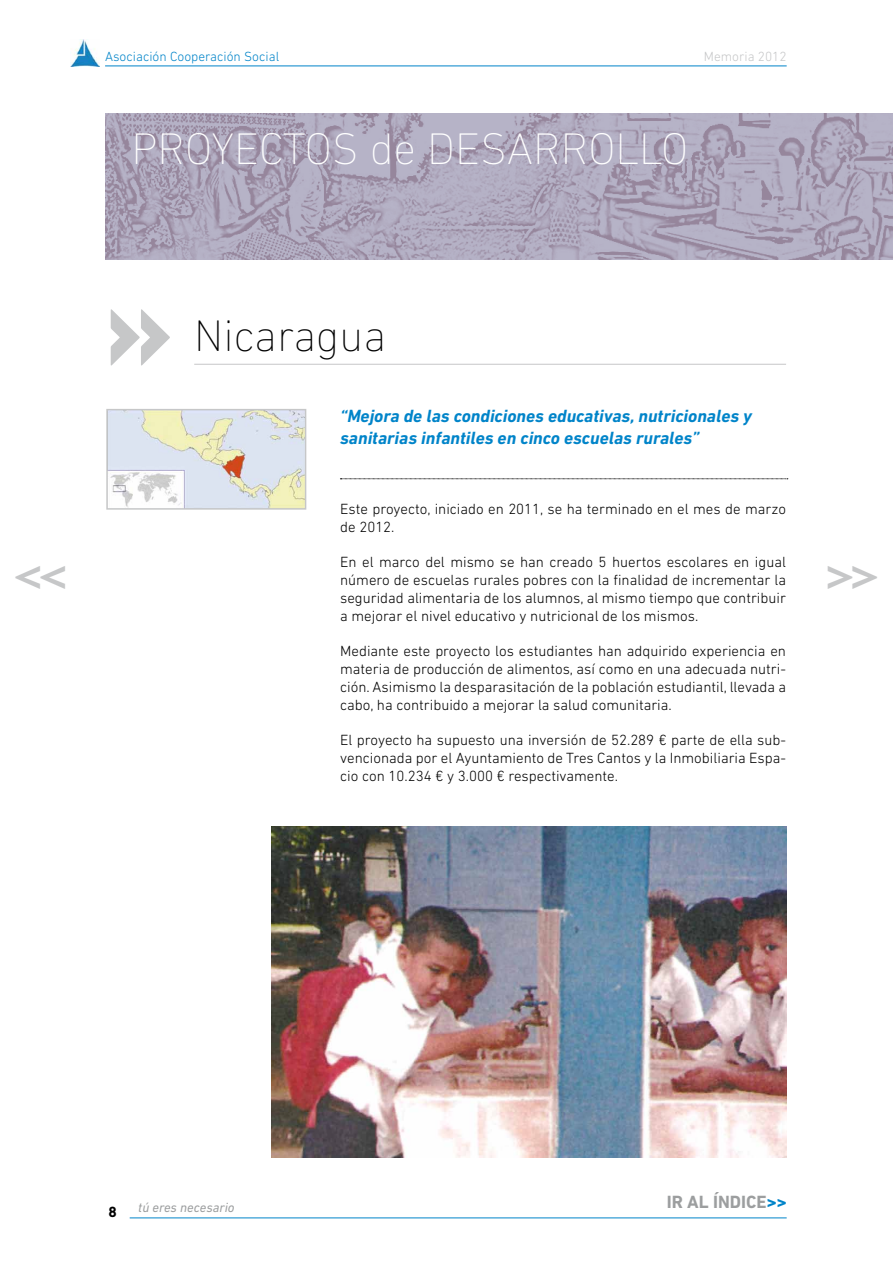
<style>
.page{position:relative;width:893px;height:1263px;background:#fff}
.page>*{position:absolute;margin:0;border:0;box-sizing:border-box;transform-origin:0 0}
.t1{font:900 108px "DIN Next LT Pro";color:#c6c7c8}
.t2{font:200 45px "DIN Next LT Pro";color:#fff}
.t3{font:200 45px "DIN Next LT Pro";color:#000}
.t4{font:700 43.5px "Times";color:#c6c7c8}
.t5{font:italic 700 18px/21.6px "DIN Next LT Pro";color:#0084c9}
.t6{font:700 18px "DIN Next LT Pro";color:#9c9e9f}
.t7{font:300 15px/18px "DIN Next LT Pro";color:#000;text-align:justify}
.t8{font:700 15px "DIN Next LT Pro";color:#000}
.t9{font:300 13.5px "DIN Next LT Pro";color:#0084c9}
.t10{font:italic 13.5px "DIN Next LT Pro";color:#9c9e9f}
.t11{font:300 13.5px "DIN Next LT Pro";color:#c6c7c8}
.s1{color:#0084c9}
</style>
<div class="page">
<hr style="left:105px;top:66px;width:682px;height:1px;background:#0084c9">
<hr style="left:130px;top:1217px;width:657px;height:1px;background:#0084c9">
<img style="left:71px;top:40px;width:28px;height:26px">
<img style="left:105px;top:114px;width:788px;height:146px">
<svg style="left:340px;top:478px;width:448px;height:1px"></svg>
<hr style="left:194px;top:364px;width:592px;height:1px;background:#c6c7c8">
<img style="left:109px;top:412px;width:194px;height:95px">
<div style="left:106px;top:409px;width:200px;height:101px;border:2px solid #c6c7c8"></div>
<img style="left:272px;top:826px;width:514px;height:331px">
<p class="t9" style="left:105px;top:48px;width:176px">Asociación Cooperación Social</p>
<p class="t11" style="left:704px;top:48px;width:84px">Memoria 2012</p>
<h2 class="t2" style="left:131px;top:123px;width:558px">PROYECTOS de DESARROLLO</h2>
<h1 class="t1" style="left:105px;top:265px;width:68px">»</h1>
<h2 class="t3" style="left:194px;top:310px;width:194px">Nicaragua</h2>
<p class="t5" style="left:340px;top:405px;width:413px">“Mejora de las condiciones educativas, nutricionales y sanitarias infantiles en cinco escuelas rurales”</p>
<p class="t7" style="left:340px;top:500px;width:447px">Este proyecto, iniciado en 2011, se ha terminado en el mes de marzo de 2012.</p>
<p class="t7" style="left:340px;top:553px;width:447px">En el marco del mismo se han creado 5 huertos escolares en igual número de escuelas rurales pobres con la finalidad de incrementar la seguridad alimentaria de los alumnos, al mismo tiempo que contribuir a mejorar el nivel educativo y nutricional de los mismos.</p>
<p class="t7" style="left:340px;top:642px;width:447px">Mediante este proyecto los estudiantes han adquirido experiencia en materia de producción de alimentos, así como en una adecuada nutri&shy;ción. Asimismo la desparasitación de la población estudiantil, llevada a cabo, ha contribuido a mejorar la salud comunitaria.</p>
<p class="t7" style="left:340px;top:731px;width:447px">El proyecto ha supuesto una inversión de 52.289 € parte de ella sub&shy;vencionada por el Ayuntamiento de Tres Cantos y la Inmobiliaria Espa&shy;cio con 10.234 € y 3.000 € respectivamente.</p>
<h3 class="t4" style="left:16px;top:533px;width:51px">&lt;&lt;</h3>
<h3 class="t4" style="left:828px;top:533px;width:51px">&gt;&gt;</h3>
<p class="t8" style="left:108px;top:1203px;width:10px">8</p>
<p class="t10" style="left:138px;top:1200px;width:98px">tú eres necesario</p>
<p class="t6" style="left:667px;top:1191px;width:121px">IR AL ÍNDICE<span class="s1">&gt;&gt;</span></p>
</div>
